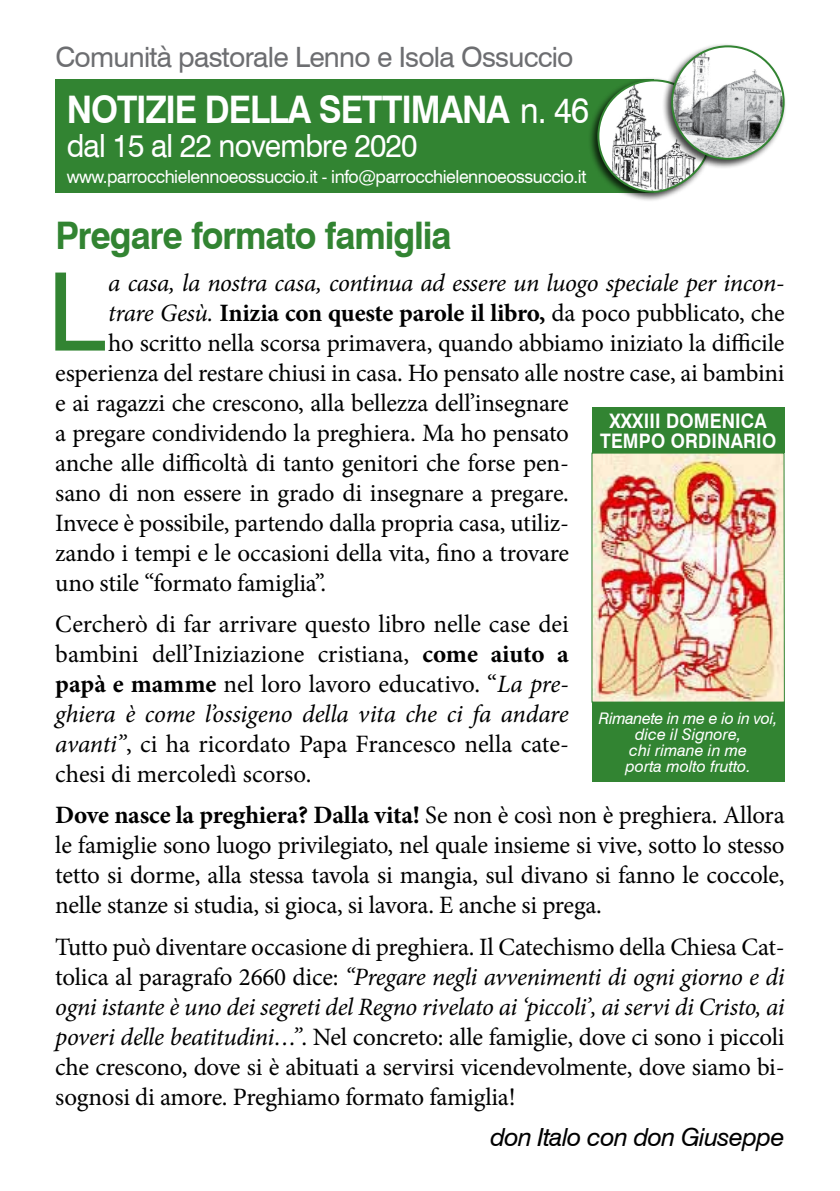
<style>
.page{position:relative;width:840px;height:1191px;background:#fff}
.page>*{position:absolute;margin:0;border:0;box-sizing:border-box;transform-origin:0 0}
.t1{font:108.4px "Swiss 721 BT";color:#328432}
.t2{font:700 38px "Swiss 721 BT";letter-spacing:-.03em;color:#fff;scale:.9 1}
.t3{font:700 38px "Swiss 721 BT";letter-spacing:-.03em;color:#328432;scale:.94 1}
.t4{font:32px "Swiss 721 BT";letter-spacing:-.025em;color:#fff;scale:.93 1}
.t5{font:28px "Swiss 721 BT";letter-spacing:-.025em;color:#6d6e71}
.t6{font:25px/30px "Minion Pro";letter-spacing:-.01em;color:#000;text-align:justify}
.t7{font:italic 25px "Minion Pro";letter-spacing:-.015em;color:#000}
.t8{font:700 25px "Minion Pro";letter-spacing:-.01em;color:#000}
.t9{font:italic 25px "Swiss 721 BT";letter-spacing:-.025em;color:#000}
.t10{font:700 20px/20px "Swiss 721 BT";letter-spacing:.01em;color:#fff;text-align:center;scale:.9 1}
.t11{font:18px "Swiss 721 BT";letter-spacing:-.025em;color:#fff}
.t12{font:italic 16px/16px "Swiss 721 BT";color:#fff;text-align:center}
.s1{font-weight:400;font-size:36px}
.s2{font-weight:400;font-style:italic}
.s3{font-weight:400}
.s4{font-weight:700}
.s5{font-style:italic}
</style>
<div class="page">
<div style="left:591px;top:407px;width:193px;height:46px;background:#328432"></div>
<img style="left:593px;top:455px;width:189px;height:245px">
<div style="left:591px;top:702px;width:193px;height:79px;background:#328432"></div>
<div style="left:55px;top:79px;width:598px;height:114px;background:#328432"></div>
<div style="left:588px;top:77px;width:125px;height:125px;background:#000;opacity:.75"></div>
<svg style="left:598px;top:80px;width:111px;height:112px"></svg>
<img style="left:611px;top:80px;width:85px;height:112px">
<div style="left:661px;top:43px;width:126px;height:126px;background:#000;opacity:.75"></div>
<img style="left:672px;top:46px;width:110px;height:112px">
<div style="left:670px;top:45px;width:114px;height:115px;border:2px solid #328432;border-radius:50%"></div>
<p class="t5" style="left:55px;top:40px;width:519px">Comunità pastorale Lenno e Isola Ossuccio</p>
<h2 class="t2" style="left:67px;top:86px;width:581px">NOTIZIE DELLA SETTIMANA <span class="s1">n. 46</span></h2>
<p class="t4" style="left:67px;top:126px;width:378px">dal 15 al 22 novembre 2020</p>
<p class="t11" style="left:67px;top:165px;width:521px">www.parrocchielennoeossuccio.it - info@parrocchielennoeossuccio.it</p>
<h2 class="t3" style="left:55px;top:213px;width:423px">Pregare formato famiglia</h2>
<h1 class="t1" style="left:47px;top:246px;width:60px">L</h1>
<p class="t7" style="left:108px;top:265px;width:677px">a casa, la nostra casa, continua ad essere un luogo speciale per incon-</p>
<p class="t8" style="left:108px;top:295px;width:677px"><span class="s2">trare Gesù.</span> Inizia con queste parole il libro, <span class="s3">da poco pubblicato, che</span></p>
<p class="t6" style="left:108px;top:328px;width:677px">ho scritto nella scorsa primavera, quando abbiamo iniziato la difficile</p>
<p class="t6" style="left:55px;top:358px;width:730px">esperienza del restare chiusi in casa. Ho pensato alle nostre case, ai bambini</p>
<p class="t6" style="left:55px;top:388px;width:515px">e ai ragazzi che crescono, alla bellezza dell’insegnare</p>
<p class="t6" style="left:55px;top:418px;width:515px">a pregare condividendo la preghiera. Ma ho pensato</p>
<p class="t6" style="left:55px;top:448px;width:515px">anche alle difficoltà di tanto genitori che forse pen-</p>
<p class="t6" style="left:55px;top:478px;width:515px">sano di non essere in grado di insegnare a pregare.</p>
<p class="t6" style="left:55px;top:508px;width:515px">Invece è possibile, partendo dalla propria casa, utiliz-</p>
<p class="t6" style="left:55px;top:538px;width:515px">zando i tempi e le occasioni della vita, fino a trovare</p>
<p class="t6" style="left:55px;top:568px;width:272px">uno stile “formato famiglia”.</p>
<p class="t6" style="left:55px;top:609px;width:515px">Cercherò di far arrivare questo libro nelle case dei bambini dell’Iniziazione cristiana, <span class="s4">come aiuto a papà e mamme</span> nel loro lavoro educativo. “<span class="s5">La pre&shy;ghiera è come l’ossigeno della vita che ci fa andare avanti”</span>, ci ha ricordato Papa Francesco nella cate&shy;chesi di mercoledì scorso.</p>
<p class="t6" style="left:55px;top:800px;width:730px"><span class="s4">Dove nasce la preghiera? Dalla vita!</span> Se non è così non è preghiera. Allora le famiglie sono luogo privilegiato, nel quale insieme si vive, sotto lo stesso tetto si dorme, alla stessa tavola si mangia, sul divano si fanno le coccole, nelle stanze si studia, si gioca, si lavora. E anche si prega.</p>
<p class="t6" style="left:55px;top:932px;width:730px">Tutto può diventare occasione di preghiera. Il Catechismo della Chiesa Cat&shy;tolica al paragrafo 2660 dice: <span class="s5">“Pregare negli avvenimenti di ogni giorno e di ogni istante è uno dei segreti del Regno rivelato ai ‘piccoli’, ai servi di Cristo, ai poveri delle beatitudini…”</span>. Nel concreto: alle famiglie, dove ci sono i piccoli che crescono, dove si è abituati a servirsi vicendevolmente, dove siamo bi&shy;sognosi di amore. Preghiamo formato famiglia!</p>
<p class="t9" style="left:490px;top:1121px;width:295px">don Italo con don Giuseppe</p>
<p class="t10" style="left:599px;top:410px;width:197px">XXXIII DOMENICA<br>TEMPO ORDINARIO</p>
<p class="t12" style="left:598px;top:710px;width:180px">Rimanete in me e io in voi, dice il Signore,<br>chi rimane in me<br>porta molto frutto.</p>
</div>
